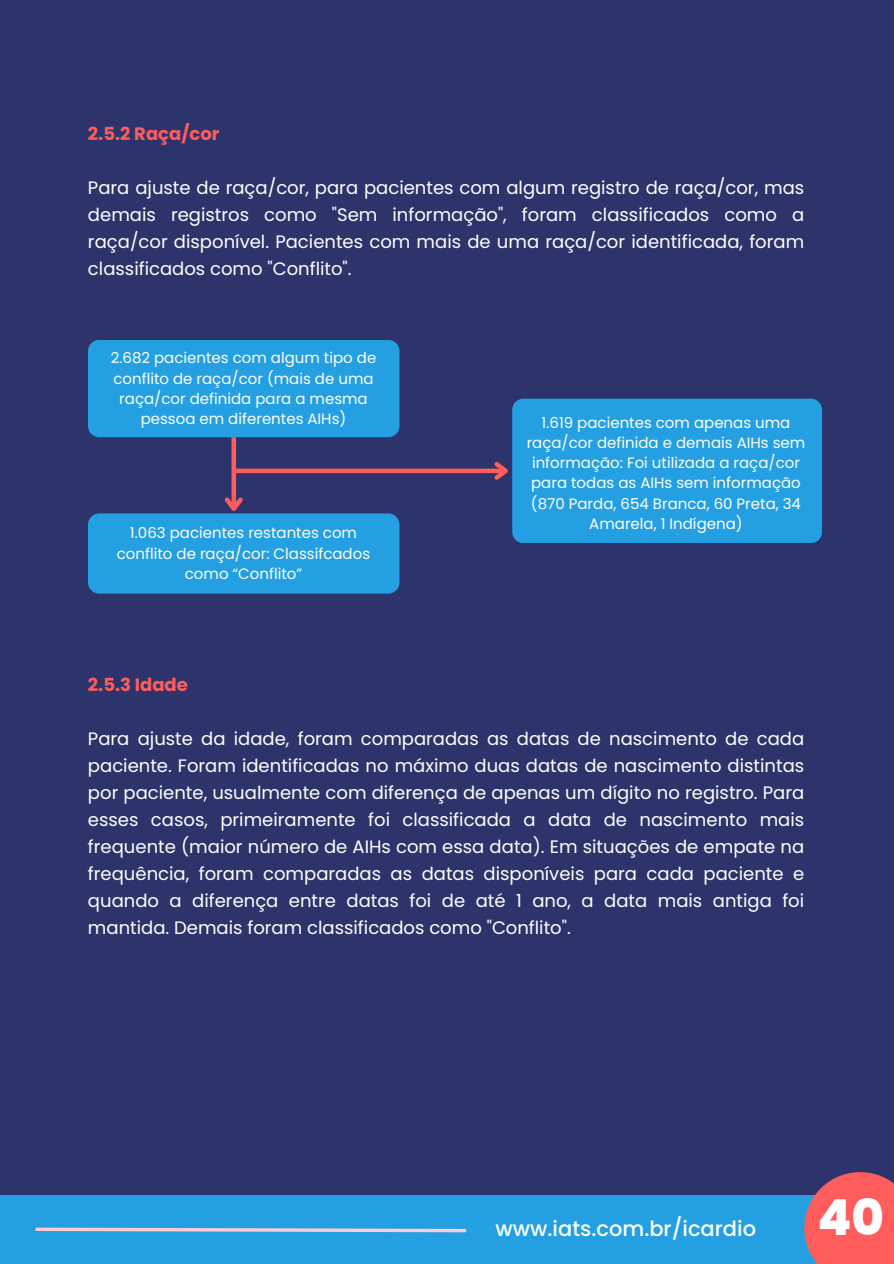
<style>
.page{position:relative;width:894px;height:1264px;background:#fff}
.page>*{position:absolute;margin:0;border:0;box-sizing:border-box;transform-origin:0 0}
.t1{font:800 49.5px "Poppins";color:#fff}
.t2{font:500 21px "Poppins";color:#fff}
.t3{font:18px/27px "Poppins";color:#fff;text-align:justify}
.t4{font:700 18px "Poppins";color:#ff5c5c}
.t5{font:15px/20.2px "Poppins";color:#fff;text-align:center}
</style>
<div class="page">
<div style="left:0;top:0;width:893px;height:1263px;background:#2c346b"></div>
<div style="left:0;top:1195px;width:893px;height:68px;background:#24a0e2"></div>
<svg style="left:35px;top:1227px;width:432px;height:6px"></svg>
<div style="left:804px;top:1172px;width:89px;height:91px;background:#ff5c5c"></div>
<div style="left:88px;top:340px;width:311px;height:97px;background:#24a0e2;border-radius:11px"></div>
<div style="left:88px;top:513px;width:311px;height:80px;background:#24a0e2;border-radius:11px"></div>
<div style="left:512px;top:398px;width:309px;height:145px;background:#24a0e2;border-radius:11px"></div>
<div style="left:231px;top:437px;width:5px;height:71px;background:#ff5c5c"></div>
<svg style="left:221px;top:493px;width:26px;height:21px"></svg>
<div style="left:234px;top:468px;width:271px;height:5px;background:#ff5c5c"></div>
<svg style="left:490px;top:458px;width:23px;height:26px"></svg>
<p class="t4" style="left:88px;top:121px;width:133px">2.5.2 Raça/cor</p>
<p class="t3" style="left:88px;top:174px;width:717px">Para ajuste de raça/cor, para pacientes com algum registro de raça/cor, mas demais registros como "Sem informação", foram classificados como a raça/cor disponível. Pacientes com mais de uma raça/cor identificada, foram classificados como "Conflito".</p>
<p class="t5" style="left:111px;top:348px;width:267px">2.682 pacientes com algum tipo de conflito de raça/cor (mais de uma raça/cor definida para a mesma pessoa em diferentes AIHs)</p>
<p class="t5" style="left:117px;top:523px;width:255px">1.063 pacientes restantes com conflito de raça/cor: Classifcados como “Conflito”</p>
<p class="t5" style="left:526px;top:412px;width:280px">1.619 pacientes com apenas uma raça/cor definida e demais AIHs sem informação: Foi utilizada a raça/cor para todas as AIHs sem informação (870 Parda, 654 Branca, 60 Preta, 34<br>Amarela, 1 Indígena)</p>
<p class="t4" style="left:88px;top:671px;width:101px">2.5.3 Idade</p>
<p class="t3" style="left:88px;top:724px;width:717px">Para ajuste da idade, foram comparadas as datas de nascimento de cada paciente. Foram identificadas no máximo duas datas de nascimento distintas por paciente, usualmente com diferença de apenas um dígito no registro. Para esses casos, primeiramente foi classificada a data de nascimento mais frequente (maior número de AIHs com essa data). Em situações de empate na frequência, foram comparadas as datas disponíveis para cada paciente e quando a diferença entre datas foi de até 1 ano, a data mais antiga foi mantida. Demais foram classificados como "Conflito".</p>
<p class="t2" style="left:495px;top:1213px;width:262px">www.iats.com.br/icardio</p>
<h1 class="t1" style="left:817px;top:1182px;width:68px">40</h1>
</div>
